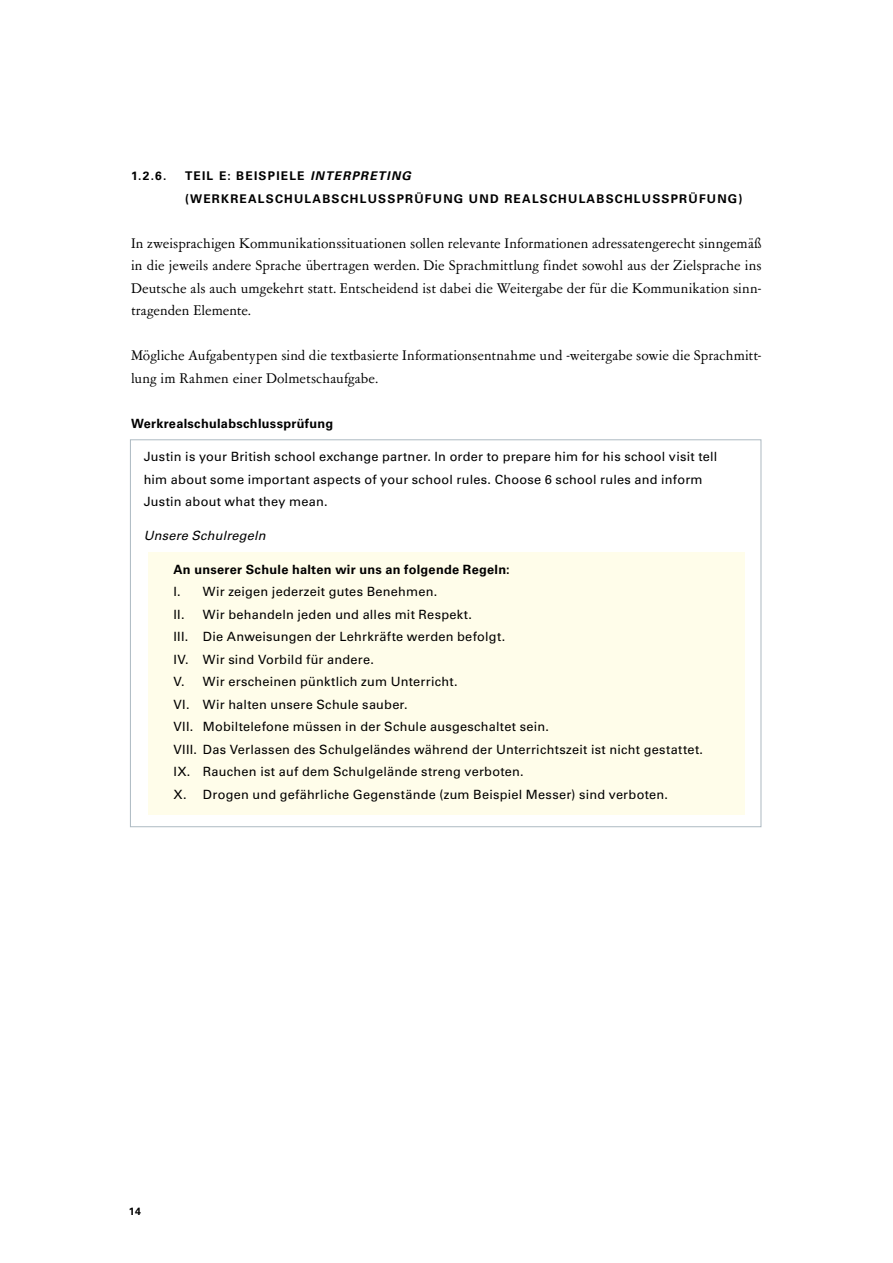
<style>
.page{position:relative;width:893px;height:1263px;background:#fff}
.page>*{position:absolute;margin:0;border:0;box-sizing:border-box;transform-origin:0 0}
.t1{font:15.75px/22.5px "Garamont Amst SBOP Rom";letter-spacing:.005em;color:#000;text-align:justify}
.t2{font:12.75px/22.5px "Univers LT Std";letter-spacing:.02em;color:#000}
.t3{font:700 12.75px "Univers LT Std";letter-spacing:.025em;color:#000}
.t4{font:italic 12.75px "Univers LT Std";letter-spacing:.02em;color:#000}
.t5{font:700 12px/22.5px "Univers LT Std";letter-spacing:.1em;color:#000}
.t6{font:700 10.5px "Univers LT Std";color:#000}
.s1{font-style:italic}
</style>
<div class="page">
<div style="left:148px;top:552px;width:596px;height:263px;background:#fffdea"></div>
<p class="t5" style="left:131px;top:165px;width:37px">1.2.6.</p>
<p class="t5" style="left:185px;top:165px;width:559px">TEIL E: BEISPIELE <span class="s1">INTERPRETING<br></span>(WERKREALSCHULABSCHLUSSPRÜFUNG UND REALSCHULABSCHLUSSPRÜFUNG)</p>
<p class="t1" style="left:131px;top:232px;width:632px">In zweisprachigen Kommunikationssituationen sollen relevante Informationen adressatengerecht sinngemäß in die jeweils andere Sprache übertragen werden. Die Sprachmittlung findet sowohl aus der Zielsprache ins Deutsche als auch umgekehrt statt. Entscheidend ist dabei die Weitergabe der für die Kommunikation sinn&shy;tragenden Elemente.</p>
<p class="t1" style="left:131px;top:345px;width:632px">Mögliche Aufgabentypen sind die textbasierte Informationsentnahme und -weitergabe sowie die Sprachmitt&shy;lung im Rahmen einer Dolmetschaufgabe.</p>
<p class="t3" style="left:131px;top:416px;width:204px">Werkrealschulabschlussprüfung</p>
<p class="t2" style="left:144px;top:446px;width:575px">Justin is your British school exchange partner. In order to prepare him for his school visit tell him about some important aspects of your school rules. Choose 6 school rules and inform<br>Justin about what they mean.</p>
<p class="t4" style="left:144px;top:528px;width:123px">Unsere Schulregeln</p>
<p class="t3" style="left:174px;top:562px;width:338px">An unserer Schule halten wir uns an folgende Regeln:</p>
<p class="t2" style="left:174px;top:581px;width:531px">I. Wir zeigen jederzeit gutes Benehmen.<br>II. Wir behandeln jeden und alles mit Respekt.<br>III. Die Anweisungen der Lehrkräfte werden befolgt.<br>IV. Wir sind Vorbild für andere.<br>V. Wir erscheinen pünktlich zum Unterricht.<br>VI. Wir halten unsere Schule sauber.<br>VII. Mobiltelefone müssen in der Schule ausgeschaltet sein.<br>VIII. Das Verlassen des Schulgeländes während der Unterrichtszeit ist nicht gestattet.<br>IX. Rauchen ist auf dem Schulgelände streng verboten.<br>X. Drogen und gefährliche Gegenstände (zum Beispiel Messer) sind verboten.</p>
<p class="t6" style="left:129px;top:1205px;width:13px">14</p>
</div>
